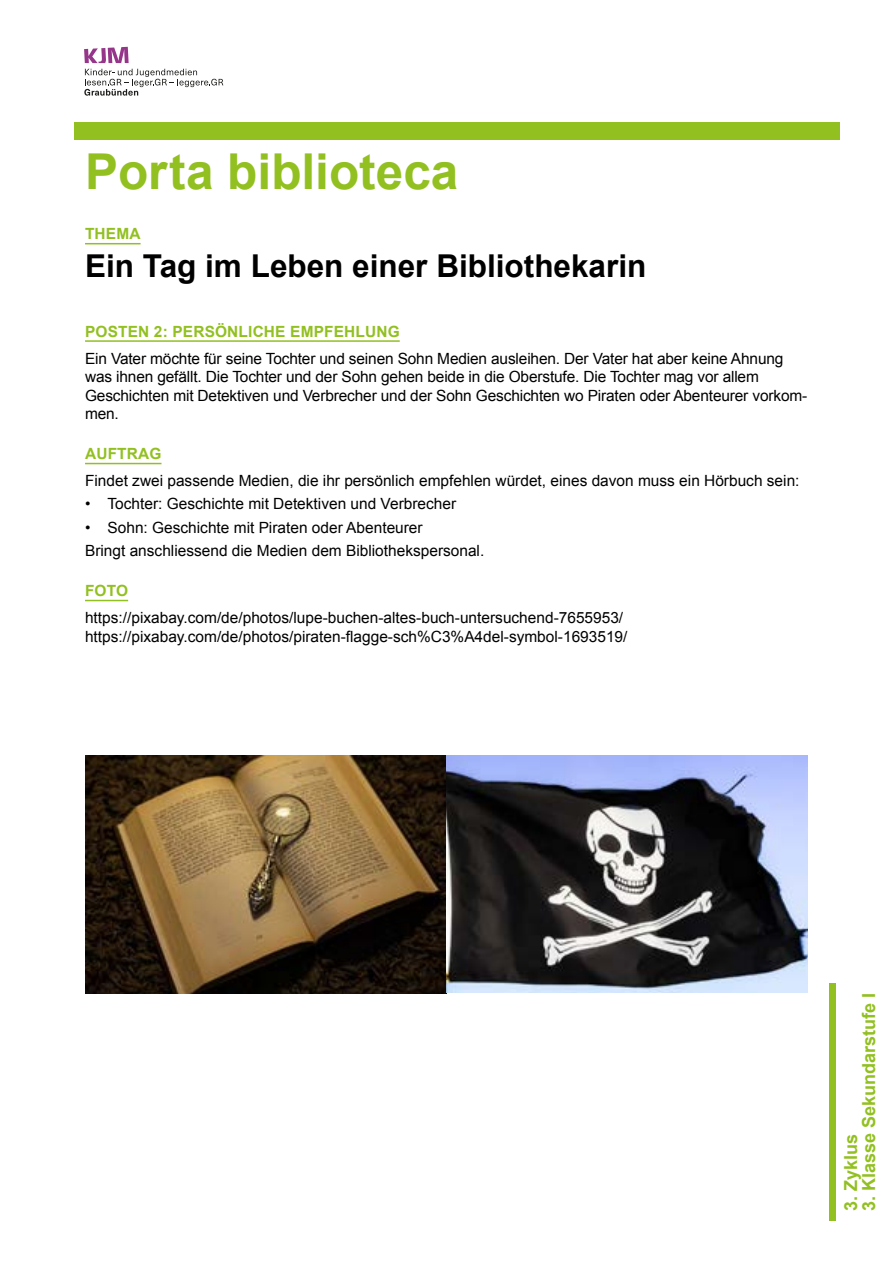
<style>
.page{position:relative;width:893px;height:1263px;background:#fff}
.page>*{position:absolute;margin:0;border:0;box-sizing:border-box;transform-origin:0 0}
.t1{font:700 49.5px "Arial";color:#92c020}
.t2{font:700 31.5px "Arial";color:#000}
.t3{font:700 18px "Arial";color:#92c020}
.t4{font:15.45px/18.6px "Arial";color:#000}
.t5{font:700 15.45px "Arial";letter-spacing:.01em;color:#92c020}
</style>
<div class="page">
<svg style="left:84px;top:69px;width:139px;height:27px"></svg>
<svg style="left:84px;top:47px;width:45px;height:16px"></svg>
<div style="left:74px;top:122px;width:766px;height:17px;background:#92c020"></div>
<hr style="left:85px;top:243px;width:56px;height:1px;background:#92c020">
<hr style="left:85px;top:340px;width:315px;height:2px;background:#92c020">
<hr style="left:85px;top:463px;width:76px;height:1px;background:#92c020">
<hr style="left:85px;top:600px;width:43px;height:1px;background:#92c020">
<div style="left:830px;top:983px;width:6px;height:238px;background:#92c020"></div>
<img style="left:85px;top:756px;width:723px;height:237px">
<h1 class="t1" style="left:85px;top:139px;width:375px">Porta biblioteca</h1>
<p class="t5" style="left:85px;top:224px;width:57px">THEMA</p>
<h2 class="t2" style="left:85px;top:245px;width:563px">Ein Tag im Leben einer Bibliothekarin</h2>
<p class="t5" style="left:85px;top:321px;width:316px">POSTEN 2: PERSÖNLICHE EMPFEHLUNG</p>
<p class="t4" style="left:85px;top:349px;width:724px">Ein Vater möchte für seine Tochter und seinen Sohn Medien ausleihen. Der Vater hat aber keine Ahnung was ihnen gefällt. Die Tochter und der Sohn gehen beide in die Oberstufe. Die Tochter mag vor allem Geschichten mit Detektiven und Verbrecher und der Sohn Geschichten wo Piraten oder Abenteurer vorkom&shy;men.</p>
<p class="t5" style="left:85px;top:443px;width:78px">AUFTRAG</p>
<p class="t4" style="left:85px;top:471px;width:716px">Findet zwei passende Medien, die ihr persönlich empfehlen würdet, eines davon muss ein Hörbuch sein:</p>
<p class="t4" style="left:85px;top:494px;width:373px">• Tochter: Geschichte mit Detektiven und Verbrecher</p>
<p class="t4" style="left:85px;top:517px;width:401px;line-height:22.8px">• Sohn: Geschichte mit Piraten oder Abenteurer<br>Bringt anschliessend die Medien dem Bibliothekspersonal.</p>
<p class="t5" style="left:85px;top:580px;width:45px">FOTO</p>
<p class="t4" style="left:85px;top:608px;width:544px">https://pixabay.com/de/photos/lupe-buchen-altes-buch-untersuchend-7655953/ https://pixabay.com/de/photos/piraten-flagge-sch%C3%A4del-symbol-1693519/</p>
<p class="t3" style="left:857px;top:1211px;width:220px;rotate:-90deg">3. Klasse Sekundarstufe I</p>
<p class="t3" style="left:839px;top:1211px;width:79px;rotate:-90deg">3. Zyklus</p>
</div>
